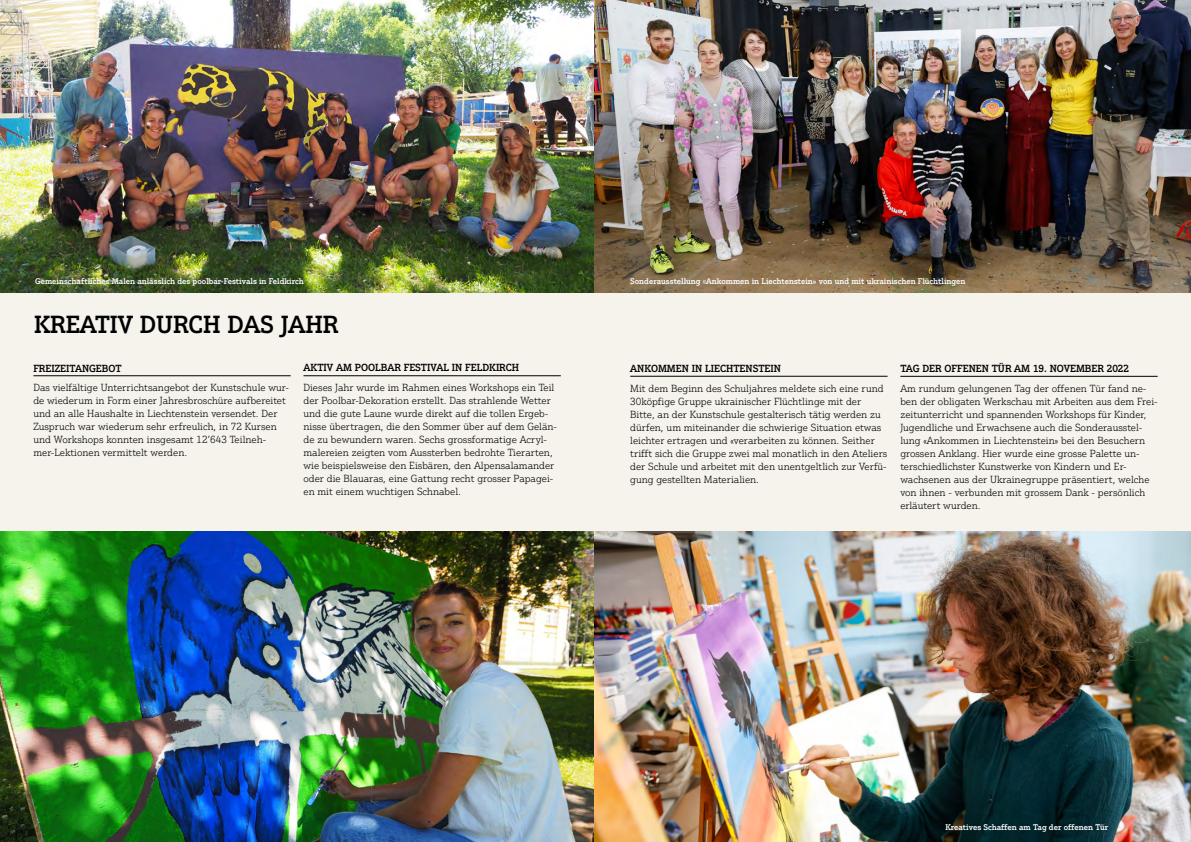
<style>
.page{position:relative;width:1191px;height:842px;background:#fff}
.page>*{position:absolute;margin:0;border:0;box-sizing:border-box;transform-origin:0 0}
.t1{font:500 24px "Justus Pro";color:#000}
.t2{font:300 10px/13px "Justus Pro";color:#000}
.t3{font:500 10px "Justus Pro";color:#000}
.t4{font:500 8px "Justus Pro";color:#fff}
.s1{font-weight:300;font-size:10px}
</style>
<div class="page">
<div style="left:0;top:292px;width:1191px;height:239px;background:#f5f3ec"></div>
<img style="left:0;top:0;width:1191px;height:292px">
<img style="left:0;top:531px;width:1191px;height:311px">
<hr style="left:33px;top:375px;width:258px;height:1px;background:#000">
<hr style="left:900px;top:376px;width:257px;height:1px;background:#000">
<hr style="left:630px;top:376px;width:257px;height:1px;background:#000">
<hr style="left:303px;top:375px;width:258px;height:1px;background:#000">
<p class="t4" style="left:35px;top:276px;width:270px">Gemeinschaftliches Malen anlässlich des poolbar-Festivals in Feldkirch</p>
<p class="t4" style="left:630px;top:276px;width:337px">Sonderausstellung <span class="s1">«</span>Ankommen in Liechtenstein» von und mit ukrainischen Flüchtlingen</p>
<h1 class="t1" style="left:34px;top:309px;width:306px">KREATIV DURCH DAS JAHR</h1>
<p class="t3" style="left:33px;top:362px;width:90px">FREIZEITANGEBOT</p>
<p class="t2" style="left:33px;top:381px;width:257px">Das vielfältige Unterrichtsangebot der Kunstschule wur&shy;de wiederum in Form einer Jahresbroschüre aufbereitet und an alle Haushalte in Liechtenstein versendet. Der Zuspruch war wiederum sehr erfreulich, in 72 Kursen und Workshops konnten insgesamt 12’643 Teilneh&shy;mer-Lektionen vermittelt werden.</p>
<p class="t3" style="left:303px;top:361px;width:217px">AKTIV AM POOLBAR FESTIVAL IN FELDKIRCH</p>
<p class="t2" style="left:303px;top:381px;width:255px">Dieses Jahr wurde im Rahmen eines Workshops ein Teil der Poolbar-Dekoration erstellt. Das strahlende Wetter und die gute Laune wurde direkt auf die tollen Ergeb&shy;nisse übertragen, die den Sommer über auf dem Gelän&shy;de zu bewundern waren. Sechs grossformatige Acryl&shy;malereien zeigten vom Aussterben bedrohte Tierarten, wie beispielsweise den Eisbären, den Alpensalamander oder die Blauaras, eine Gattung recht grosser Papagei&shy;en mit einem wuchtigen Schnabel.</p>
<p class="t3" style="left:630px;top:362px;width:152px">ANKOMMEN IN LIECHTENSTEIN</p>
<p class="t2" style="left:630px;top:381px;width:258px">Mit dem Beginn des Schuljahres meldete sich eine rund 30köpfige Gruppe ukrainischer Flüchtlinge mit der Bitte, an der Kunstschule gestalterisch tätig werden zu dürfen, um miteinander die schwierige Situation etwas leichter ertragen und «verarbeiten zu können. Seither trifft sich die Gruppe zwei mal monatlich in den Ateliers der Schule und arbeitet mit den unentgeltlich zur Verfü&shy;gung gestellten Materialien.</p>
<p class="t3" style="left:900px;top:362px;width:230px">TAG DER OFFENEN TÜR AM 19. NOVEMBER 2022</p>
<p class="t2" style="left:900px;top:381px;width:259px">Am rundum gelungenen Tag der offenen Tür fand ne&shy;ben der obligaten Werkschau mit Arbeiten aus dem Frei&shy;zeitunterricht und spannenden Workshops für Kinder, Jugendliche und Erwachsene auch die Sonderausstel&shy;lung «Ankommen in Liechtenstein» bei den Besuchern grossen Anklang. Hier wurde eine grosse Palette un&shy;terschiedlichster Kunstwerke von Kindern und Er&shy;wachsenen aus der Ukrainegruppe präsentiert, welche von ihnen - verbunden mit grossem Dank - persönlich erläutert wurden.</p>
<p class="t4" style="left:945px;top:822px;width:165px">Kreatives Schaffen am Tag der offenen Tür</p>
</div>
